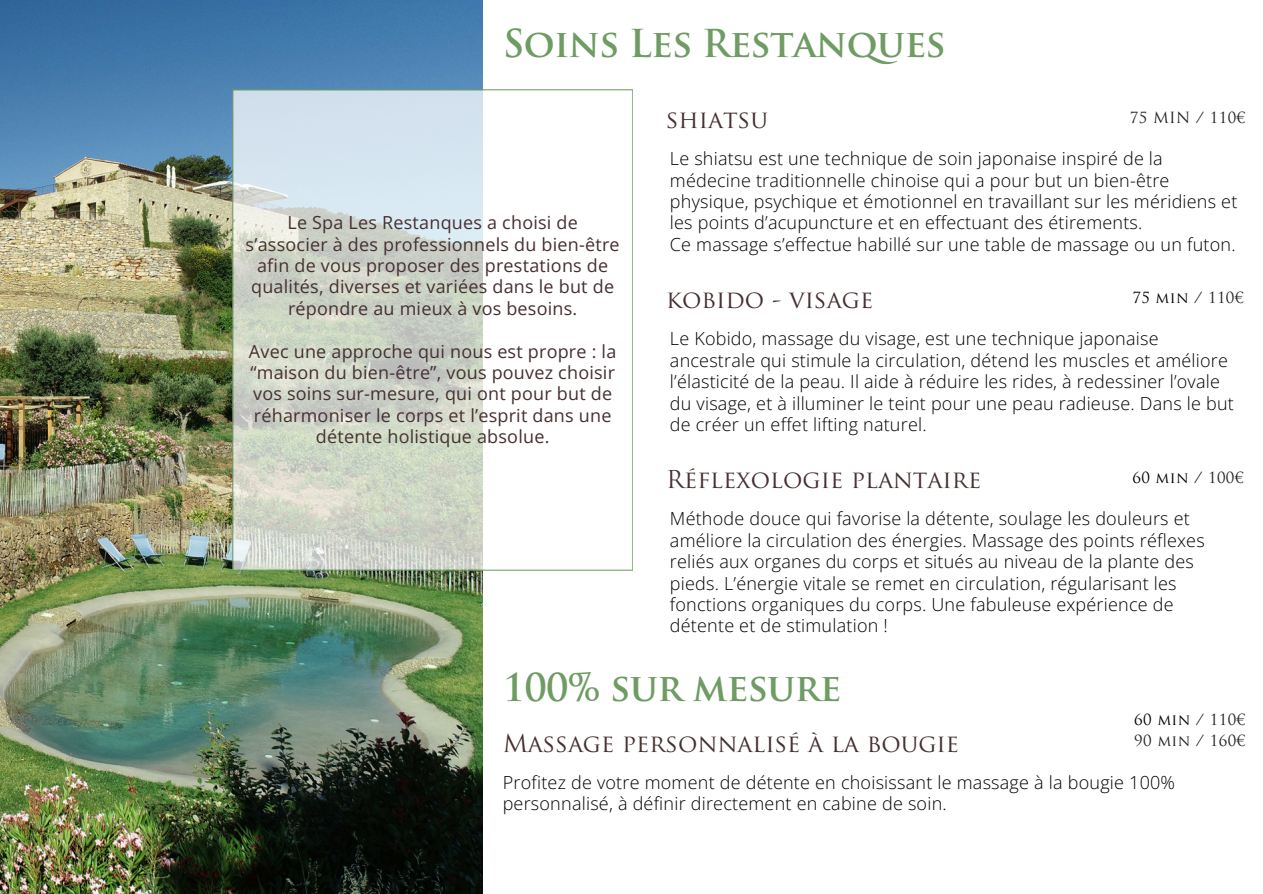
<style>
.page{position:relative;width:1263px;height:894px;background:#fff}
.page>*{position:absolute;margin:0;border:0;box-sizing:border-box;transform-origin:0 0}
.t1{font:700 37.5px "Trajan Pro";letter-spacing:-.02em;color:#6e9c63}
.t2{font:24px "Trajan Pro";color:#463031}
.t3{font:300 18px/21.3px "Open Sans";letter-spacing:.01em;color:#000}
.t4{font:18px/21.3px "Open Sans";letter-spacing:.01em;color:#463031;text-align:center}
.t5{font:15px/20.2px "Trajan Pro";letter-spacing:.025em;color:#231f20}
.t6{font:15px "Trajan Pro";letter-spacing:.025em;color:#000}
.s1{color:#231f20}
.s2{color:#000}
</style>
<div class="page">
<img style="left:0;top:0;width:483px;height:893px">
<svg style="left:232px;top:89px;width:401px;height:481px"></svg>
<h1 class="t1" style="left:503px;top:20px;width:445px">Soins Les Restanques</h1>
<p class="t4" style="left:246px;top:211px;width:375px">Le Spa Les Restanques a choisi de s’associer à des professionnels du bien-être afin de vous proposer des prestations de qualités, diverses et variées dans le but de répondre au mieux à vos besoins.</p>
<p class="t4" style="left:249px;top:340px;width:369px">Avec une approche qui nous est propre : la “maison du bien-être”, vous pouvez choisir vos soins sur-mesure, qui ont pour but de réharmoniser le corps et l’esprit dans une détente holistique absolue.</p>
<p class="t5" style="left:1130px;top:107px;width:117px">75 MIN / 110€</p>
<h2 class="t2" style="left:666px;top:104px;width:103px">shiatsu</h2>
<p class="t3" style="left:670px;top:147px;width:569px">Le shiatsu est une technique de soin japonaise inspiré de la médecine traditionnelle chinoise qui a pour but un bien-être physique, psychique et émotionnel en travaillant sur les méridiens et les points d’acupuncture et en effectuant des étirements.<br>Ce massage s’effectue habillé sur une table de massage ou un futon.</p>
<p class="t6" style="left:1132px;top:288px;width:112px">75 min <span class="s1">/ 110€</span></p>
<h2 class="t2" style="left:666px;top:284px;width:209px">kobido - visage</h2>
<p class="t3" style="left:670px;top:328px;width:565px">Le Kobido, massage du visage, est une technique japonaise ancestrale qui stimule la circulation, détend les muscles et améliore l’élasticité de la peau. Il aide à réduire les rides, à redessiner l’ovale du visage, et à illuminer le teint pour une peau radieuse. Dans le but de créer un effet lifting naturel.</p>
<h2 class="t2" style="left:666px;top:464px;width:317px">Réflexologie plantaire</h2>
<p class="t3" style="left:670px;top:507px;width:536px">Méthode douce qui favorise la détente, soulage les douleurs et améliore la circulation des énergies. Massage des points réflexes reliés aux organes du corps et situés au niveau de la plante des pieds. L’énergie vitale se remet en circulation, régularisant les fonctions organiques du corps. Une fabuleuse expérience de détente et de stimulation !</p>
<p class="t6" style="left:1132px;top:468px;width:112px">60 min <span class="s1">/ 100€</span></p>
<h1 class="t1" style="left:503px;top:663px;width:340px">100% sur mesure</h1>
<h2 class="t2" style="left:503px;top:727px;width:458px">Massage personnalisé à la bougie</h2>
<p class="t3" style="left:503px;top:771px;width:674px">Profitez de votre moment de détente en choisissant le massage à la bougie 100% personnalisé, à définir directement en cabine de soin.</p>
<p class="t5" style="left:1134px;top:709px;width:112px"><span class="s2">60 min</span> / 110€<br>90 min / 160€</p>
</div>
